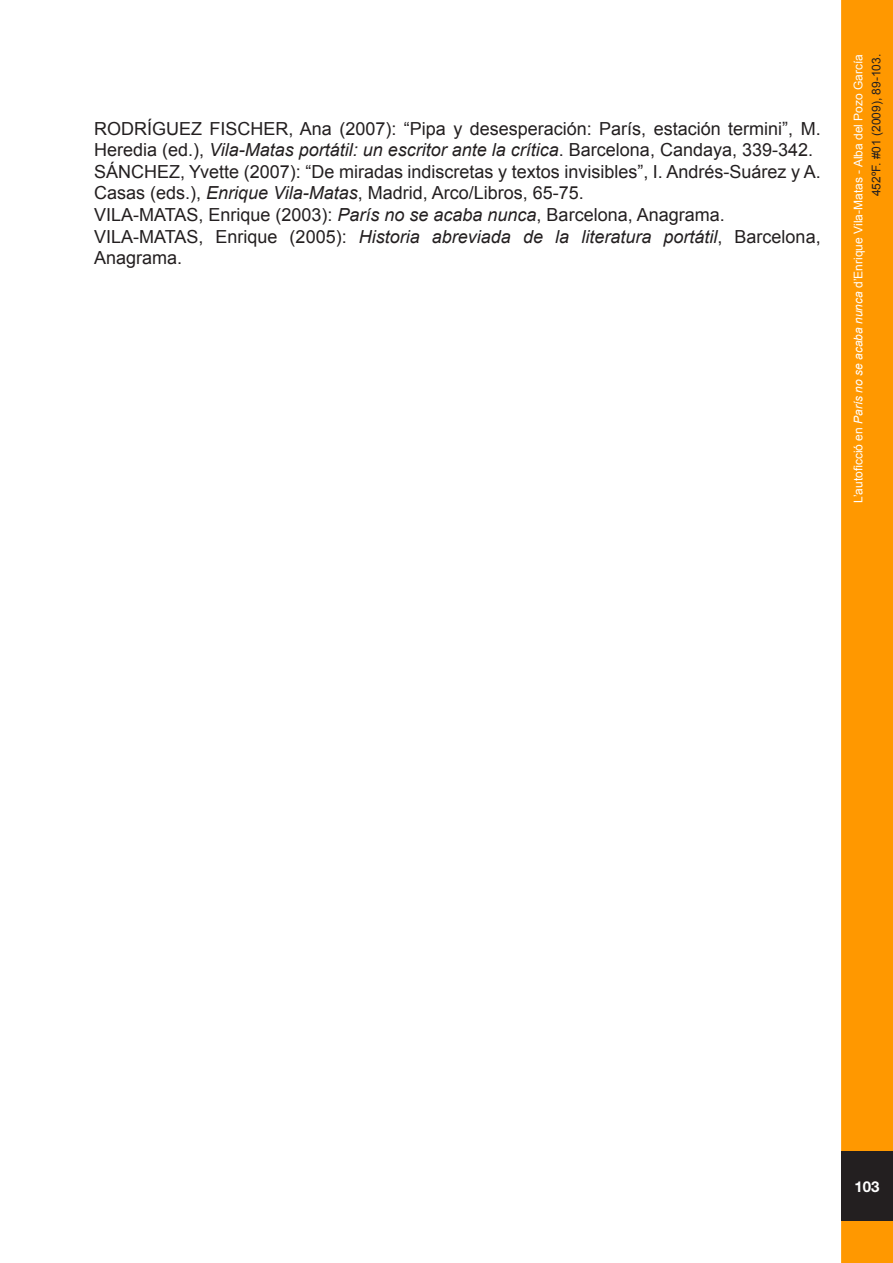
<style>
.page{position:relative;width:893px;height:1263px;background:#fff}
.page>*{position:absolute;margin:0;border:0;box-sizing:border-box;transform-origin:0 0}
.Estilo_de_párrafo_1{font:18px/21.6px "Arial";color:#231f20}
.t1{font:700 15px "Helvetica Neue";color:#fff}
.t2{font:12px/18px "Arial";color:#fff;text-align:right}
.s1{font-style:italic}
.s2{color:#fdfdfd}
.s3{color:#231f20}
</style>
<div class="page">
<div style="left:841px;top:0;width:52px;height:1263px;background:#ff9800;border:3px solid #ff9800"></div>
<div style="left:841px;top:1151px;width:52px;height:70px;background:#231f20"></div>
<p class="Estilo_de_párrafo_1" style="left:94px;top:118px;width:728px">RODRÍGUEZ FISCHER, Ana (2007): “Pipa y desesperación: París, estación termini”, M.<br>Heredia (ed.), <span class="s1">Vila-Matas portátil: un escritor ante la crítica</span>. Barcelona, Candaya, 339-342.</p>
<p class="Estilo_de_párrafo_1" style="left:94px;top:161px;width:728px">SÁNCHEZ, Yvette (2007): “De miradas indiscretas y textos invisibles”, I. Andrés-Suárez y A.<br>Casas (eds.), <span class="s1">Enrique Vila-Matas</span>, Madrid, Arco/Libros, 65-75.</p>
<p class="Estilo_de_párrafo_1" style="left:94px;top:204px;width:632px">VILA-MATAS, Enrique (2003): <span class="s1">París no se acaba nunca</span>, Barcelona, Anagrama.</p>
<p class="Estilo_de_párrafo_1" style="left:94px;top:226px;width:728px">VILA-MATAS, Enrique (2005): <span class="s1">Historia abreviada de la literatura portátil</span>, Barcelona,<br>Anagrama.</p>
<p class="t2" style="left:849px;top:503px;width:451px;rotate:-90deg">L’autoficció en <span class="s1">París no se acaba nunca</span> d’Enrique Vila-Matas <span class="s2">- Alba del Pozo García<br></span><span class="s3">452ºF. #01 (2009), 89-103.</span></p>
<p class="t1" style="left:854px;top:1177px;width:27px">103</p>
</div>
